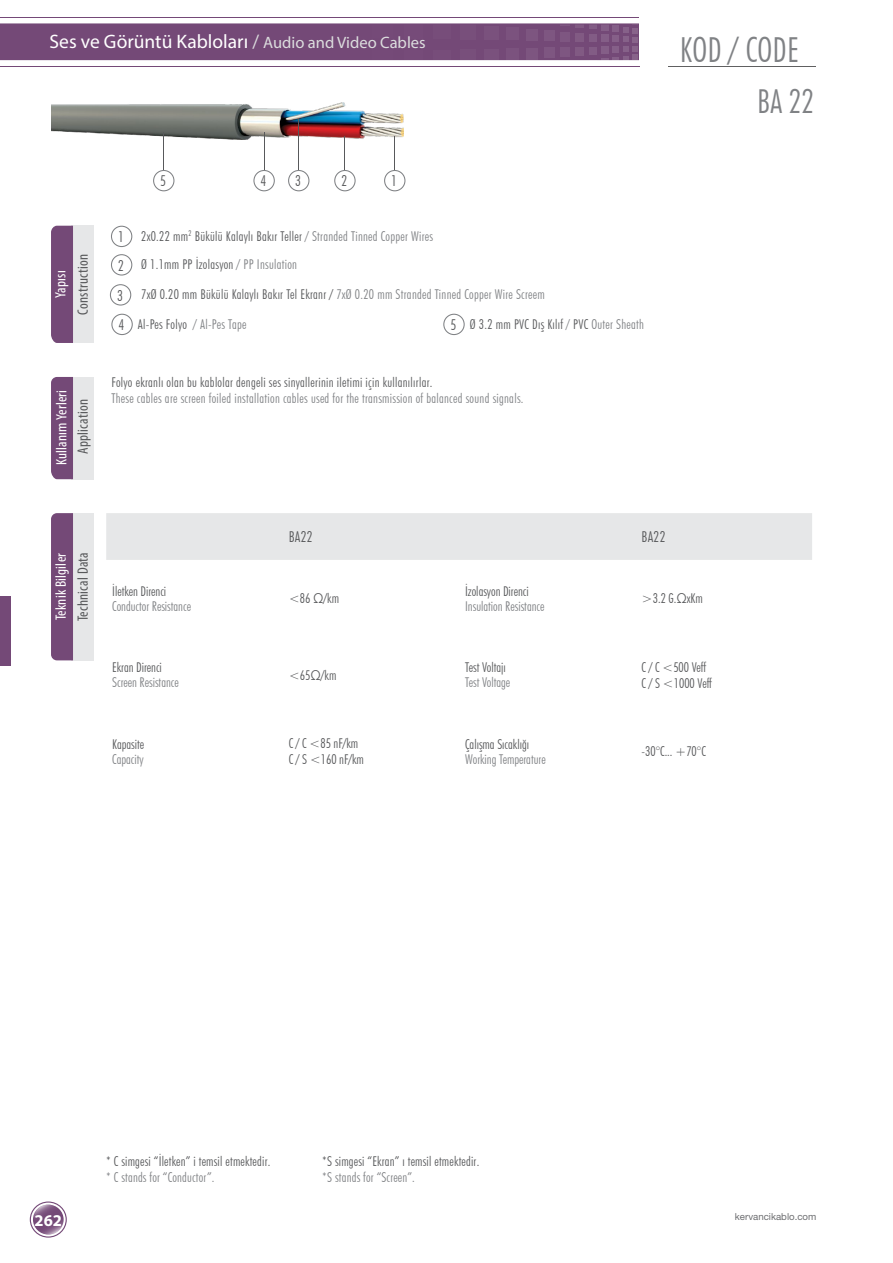
<style>
.page{position:relative;width:893px;height:1263px;background:#fff}
.page>*{position:absolute;margin:0;border:0;box-sizing:border-box;transform-origin:0 0}
.t1{font:300 condensed 34.5px "Futura BT";letter-spacing:.01em;color:#808285}
.t2{font:300 condensed 33px "Futura BT";color:#808285}
.t3{font:19.5px "Myriad Pro";color:#fff}
.t4{font:700 16.5px "Myriad Pro";color:#fff}
.t5{font:condensed 15px "Myriad Pro";letter-spacing:.015em;color:#58595b}
.t6{font:condensed 15px "Myriad Pro";letter-spacing:.015em;color:#fff}
.t7{font:300 condensed 15px "Futura BT";letter-spacing:.015em;color:#58595b}
.t8{font:300 condensed 13.5px "Futura BT";letter-spacing:.02em;color:#58595b}
.t9{font:300 condensed 13.5px "Futura BT";letter-spacing:.02em;color:#808285}
.t10{font:300 condensed 13.5px/16.2px "Futura BT";color:#58595b}
.t11{font:300 condensed 13.5px "Futura BT";color:#808285}
.t12{font:9.6px "Helvetica Neue LT Pro";color:#6d6e71}
.s1{color:#dcddde}
.s2{font-size:16.5px;color:#dcddde}
.s3{font-size:15px}
.s4{color:#808285}
.s5{font-size:15px;color:#58595b}
.s6{color:#58595b}
</style>
<div class="page">
<svg style="left:0;top:23px;width:639px;height:38px;background:#7a507c"></svg>
<hr style="left:0;top:17px;width:639px;height:1px;background:#744977">
<hr style="left:0;top:66px;width:639px;height:1px;background:#744977">
<svg style="left:30px;top:1201px;width:37px;height:36px"></svg>
<div style="left:0;top:597px;width:11px;height:69px;background:#744977"></div>
<svg style="left:668px;top:66px;width:147px;height:1px"></svg>
<div style="left:72px;top:513px;width:22px;height:147px;background:#e6e7e8"></div>
<div style="left:51px;top:513px;width:22px;height:147px;background:#744977"></div>
<div style="left:72px;top:226px;width:22px;height:117px;background:#e6e7e8"></div>
<div style="left:51px;top:226px;width:22px;height:117px;background:#744977"></div>
<div style="left:72px;top:377px;width:22px;height:102px;background:#e6e7e8"></div>
<div style="left:51px;top:377px;width:22px;height:102px;background:#744977"></div>
<div style="left:106px;top:513px;width:706px;height:47px;background:#e6e7e8"></div>
<div style="left:111px;top:254px;width:21px;height:22px;border:1px solid #808285;border-radius:50%"></div>
<div style="left:111px;top:226px;width:21px;height:21px;border:1px solid #808285;border-radius:50%"></div>
<div style="left:110px;top:284px;width:21px;height:22px;border:1px solid #808285;border-radius:50%"></div>
<img style="left:51px;top:102px;width:353px;height:37px">
<hr style="left:394px;top:136px;width:1px;height:34px;background:#58595b">
<div style="left:384px;top:170px;width:21px;height:21px;border:1px solid #808285;border-radius:50%"></div>
<hr style="left:345px;top:136px;width:1px;height:34px;background:#58595b">
<div style="left:334px;top:170px;width:22px;height:21px;border:1px solid #808285;border-radius:50%"></div>
<hr style="left:298px;top:119px;width:1px;height:51px;background:#58595b">
<div style="left:288px;top:170px;width:21px;height:21px;border:1px solid #808285;border-radius:50%"></div>
<hr style="left:264px;top:132px;width:1px;height:38px;background:#58595b">
<div style="left:253px;top:170px;width:22px;height:21px;border:1px solid #808285;border-radius:50%"></div>
<hr style="left:163px;top:132px;width:1px;height:38px;background:#58595b">
<div style="left:153px;top:170px;width:21px;height:21px;border:1px solid #808285;border-radius:50%"></div>
<div style="left:111px;top:314px;width:22px;height:21px;border:1px solid #808285;border-radius:50%"></div>
<div style="left:443px;top:314px;width:22px;height:21px;border:1px solid #808285;border-radius:50%"></div>
<h3 class="t3" style="left:50px;top:30px;width:378px">Ses ve Görüntü Kabloları <span class="s1">/</span> <span class="s2">Audio and Video Cables</span></h3>
<h1 class="t1" style="left:680px;top:29px;width:121px">KOD / CODE</h1>
<p class="t6" style="left:51px;top:298px;width:29px;rotate:-90deg">Yapısı</p>
<p class="t5" style="left:74px;top:315px;width:62px;rotate:-90deg">Construction</p>
<p class="t6" style="left:52px;top:465px;width:77px;rotate:-90deg">Kullanım Yerleri</p>
<p class="t5" style="left:74px;top:454px;width:56px;rotate:-90deg">Application</p>
<p class="t7" style="left:160px;top:172px;width:7px">5</p>
<p class="t7" style="left:261px;top:172px;width:7px">4</p>
<p class="t7" style="left:295px;top:172px;width:7px">3</p>
<p class="t7" style="left:341px;top:172px;width:7px">2</p>
<p class="t7" style="left:391px;top:172px;width:7px">1</p>
<p class="t8" style="left:118px;top:228px;width:316px"><span class="s3">1</span> 2x0.22 mm<sup>2</sup> Bükülü Kalaylı Bakır Teller <span class="s4">/ Stranded Tinned Copper Wires</span></p>
<p class="t8" style="left:118px;top:256px;width:181px"><span class="s3">2</span> Ø 1.1mm PP İzolasyon <span class="s4">/ PP Insulation</span></p>
<p class="t9" style="left:117px;top:286px;width:429px"><span class="s5">3</span> <span class="s6">7xØ 0.20 mm Bükülü Kalaylı Bakır Tel Ekranr /</span> 7xØ 0.20 mm Stranded Tinned Copper Wire Screem</p>
<p class="t8" style="left:119px;top:316px;width:129px"><span class="s3">4</span> Al-Pes Folyo <span class="s4">/ Al-Pes Tape</span></p>
<p class="t8" style="left:450px;top:316px;width:195px"><span class="s3">5</span> Ø 3.2 mm PVC Dış Kılıf <span class="s4">/</span> PVC <span class="s4">Outer Sheath</span></p>
<p class="t8" style="left:111px;top:374px;width:323px">Folyo ekranlı olan bu kablolar dengeli ses sinyallerinin iletimi için kullanılırlar.</p>
<p class="t9" style="left:111px;top:390px;width:414px">These cables are screen foiled installation cables used for the transmission of balanced sound signals.</p>
<p class="t6" style="left:52px;top:620px;width:69px;rotate:-90deg">Teknik Bilgiler</p>
<p class="t5" style="left:74px;top:621px;width:70px;rotate:-90deg">Technical Data</p>
<p class="t10" style="left:112px;top:583px;width:56px">İletken Direnci</p>
<p class="t11" style="left:112px;top:598px;width:80px">Conductor Resistance</p>
<p class="t10" style="left:112px;top:659px;width:51px">Ekran Direnci</p>
<p class="t11" style="left:112px;top:674px;width:68px">Screen Resistance</p>
<p class="t10" style="left:112px;top:736px;width:34px">Kapasite</p>
<p class="t11" style="left:112px;top:751px;width:33px">Capacity</p>
<p class="t7" style="left:289px;top:528px;width:25px">BA22</p>
<p class="t7" style="left:642px;top:528px;width:25px">BA22</p>
<p class="t8" style="left:289px;top:590px;width:52px">&lt;86 Ω/km</p>
<p class="t8" style="left:289px;top:667px;width:49px">&lt;65Ω/km</p>
<p class="t10" style="left:465px;top:583px;width:65px">İzolasyon Direnci</p>
<p class="t11" style="left:465px;top:598px;width:81px">Insulation Resistance</p>
<p class="t10" style="left:465px;top:659px;width:42px">Test Voltajı</p>
<p class="t11" style="left:465px;top:674px;width:47px">Test Voltage</p>
<p class="t10" style="left:289px;top:735px;width:77px">C / C &lt;85 nF/km<br>C / S &lt;160 nF/km</p>
<p class="t10" style="left:465px;top:736px;width:65px">Çalışma Sıcaklığı</p>
<p class="t11" style="left:465px;top:751px;width:82px">Working Temperature</p>
<p class="t8" style="left:642px;top:590px;width:63px">&gt;3.2 G.ΩxKm</p>
<p class="t10" style="left:642px;top:659px;width:72px">C / C &lt;500 Veff<br>C / S &lt;1000 Veff</p>
<p class="t8" style="left:642px;top:743px;width:66px">-30°C... +70°C</p>
<h2 class="t2" style="left:757px;top:82px;width:59px">BA 22</h2>
<p class="t4" style="left:35px;top:1209px;width:29px">262</p>
<p class="t8" style="left:106px;top:1153px;width:166px">* C simgesi “İletken” i temsil etmektedir.</p>
<p class="t8" style="left:322px;top:1153px;width:159px">*S simgesi “Ekran” ı temsil etmektedir.</p>
<p class="t9" style="left:106px;top:1169px;width:110px">* C stands for “Conductor”.</p>
<p class="t9" style="left:322px;top:1169px;width:94px">*S stands for “Screen”.</p>
<p class="t12" style="left:735px;top:1211px;width:83px">kervancikablo.com</p>
</div>
